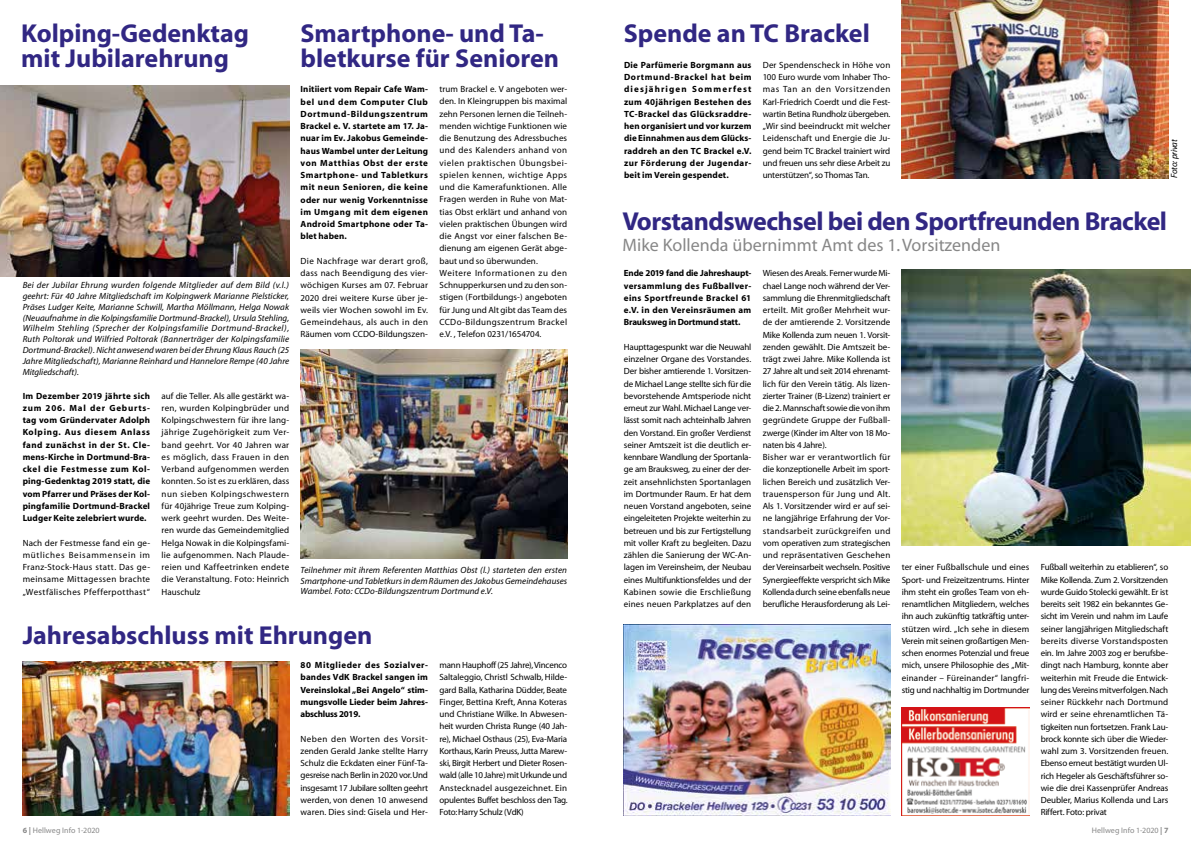
<style>
.page{position:relative;width:1191px;height:842px;background:#fff}
.page>*{position:absolute;margin:0;border:0;box-sizing:border-box;transform-origin:0 0}
.t1{font:700 26px/25px "Myriad";color:#312783}
.t2{font:700 26px "Myriad";letter-spacing:-.02em;color:#312783}
.t3{font:18px "Myriad";color:#878787}
.t4{font:9px/12.2px "Myriad";letter-spacing:.005em;color:#000;text-align:justify}
.t5{font:700 9px/12.2px "Myriad";letter-spacing:.015em;color:#000;text-align:justify}
.t6{font:9px/12.2px "Myriad";letter-spacing:-.015em;color:#000}
.t7{font:italic 9px/10.8px "Myriad";color:#000;text-align:justify}
.t8{font:8px "Myriad";letter-spacing:.005em;color:#878787}
.s1{font-weight:700}
</style>
<div class="page">
<img style="left:901px;top:269px;width:290px;height:277px">
<img style="left:0;top:86px;width:289px;height:190px">
<img style="left:23px;top:662px;width:266px;height:153px">
<img style="left:300px;top:350px;width:267px;height:208px">
<img style="left:901px;top:707px;width:128px;height:108px">
<img style="left:624px;top:624px;width:266px;height:191px">
<img style="left:901px;top:0;width:267px;height:178px">
<h1 class="t1" style="left:21px;top:22px;width:229px">Kolping-Gedenktag mit Jubilarehrung</h1>
<h1 class="t1" style="left:300px;top:22px;width:260px">Smartphone- und Ta&shy;bletkurse für Senioren</h1>
<p class="t7" style="left:23px;top:280px;width:268px">Bei der Jubilar Ehrung wurden folgende Mitglieder auf dem Bild (v.l.) geehrt: Für 40 Jahre Mitgliedschaft im Kolpingwerk Marianne Pielsticker, Präses Ludger Keite, Marianne Schwill, Martha Möllmann, Helga Nowak (Neuaufnahme in die Kolpingsfamilie Dortmund-Brackel), Ursula Stehling, Wilhelm Stehling (Sprecher der Kolpingsfamilie Dortmund-Brackel), Ruth Poltorak und Wilfried Poltorak (Bannerträger der Kolpingsfamilie Dortmund-Brackel). Nicht anwesend waren bei der Ehrung Klaus Rauch (25<br>Jahre Mitgliedschaft), Marianne Reinhard und Hannelore Rempe (40 Jahre Mitgliedschaft).</p>
<p class="t5" style="left:23px;top:390px;width:129px">Im Dezember 2019 jährte sich zum 206. Mal der Geburts&shy;tag vom Gründervater Adolph Kolping. Aus diesem Anlass fand zunächst in der St. Cle&shy;mens-Kirche in Dortmund-Bra&shy;ckel die Festmesse zum Kol&shy;ping-Gedenktag 2019 statt, die vom Pfarrer und Präses der Kol&shy;pingfamilie Dortmund-Brackel Ludger Keite zelebriert wurde.</p>
<p class="t4" style="left:23px;top:537px;width:129px">Nach der Festmesse fand ein ge&shy;mütliches Beisammensein im Franz-Stock-Haus statt. Das ge&shy;meinsame Mittagessen brachte „Westfälisches Pfefferpotthast“</p>
<p class="t4" style="left:162px;top:390px;width:129px">auf die Teller. Als alle gestärkt wa&shy;ren, wurden Kolpingbrüder und Kolpingschwestern für ihre lang&shy;jährige Zugehörigkeit zum Ver&shy;band geehrt. Vor 40 Jahren war es möglich, dass Frauen in den Verband aufgenommen werden konnten. So ist es zu erklären, dass nun sieben Kolpingschwestern für 40jährige Treue zum Kolping&shy;werk geehrt wurden. Des Weite&shy;ren wurde das Gemeindemitglied Helga Nowak in die Kolpingsfami&shy;lie aufgenommen. Nach Plaude&shy;reien und Kaffeetrinken endete die Veranstaltung. Foto: Heinrich Hauschulz</p>
<p class="t5" style="left:300px;top:83px;width:129px">Initiiert vom Repair Cafe Wam&shy;bel und dem Computer Club Dortmund-Bildungszentrum Brackel e. V. startete am 17. Ja&shy;nuar im Ev. Jakobus Gemeinde&shy;haus Wambel unter der Leitung von Matthias Obst der erste Smartphone- und Tabletkurs mit neun Senioren, die keine oder nur wenig Vorkenntnisse im Umgang mit dem eigenen Android Smartphone oder Ta&shy;blet haben.</p>
<p class="t4" style="left:300px;top:255px;width:129px">Die Nachfrage war derart groß, dass nach Beendigung des vier&shy;wöchigen Kurses am 07. Februar 2020 drei weitere Kurse über je&shy;weils vier Wochen sowohl im Ev.<br>Gemeindehaus, als auch in den Räumen vom CCDO-Bildungszen-</p>
<p class="t4" style="left:439px;top:83px;width:129px;text-align:left">trum Brackel e. V angeboten wer&shy;den. In Kleingruppen bis maximal zehn Personen lernen die Teilneh&shy;menden wichtige Funktionen wie die Benutzung des Adressbuches und des Kalenders anhand von vielen praktischen Übungsbei&shy;spielen kennen, wichtige Apps und die Kamerafunktionen. Alle<br>Fragen werden in Ruhe von Mat&shy;tias Obst erklärt und anhand von vielen praktischen Übungen wird die Angst vor einer falschen Be&shy;dienung am eigenen Gerät abge&shy;baut und so überwunden.<br>Weitere Informationen zu den<br>Schnupperkursen und zu den son&shy;stigen (Fortbildungs-) angeboten für Jung und Alt gibt das Team des<br>CCDo-Bildungszentrum Brackel e.V. , Telefon 0231/1654704.</p>
<p class="t7" style="left:300px;top:565px;width:268px">Teilnehmer mit ihrem Referenten Matthias Obst (l.) starteten den ersten Smartphone-und Tabletkurs in dem Räumen des Jakobus Gemeindehauses Wambel. Foto: CCDo-Bildungszentrum Dortmund e.V.</p>
<h1 class="t1" style="left:23px;top:624px;width:351px">Jahresabschluss mit Ehrungen</h1>
<p class="t5" style="left:300px;top:659px;width:129px">80 Mitglieder des Sozialver&shy;bandes VdK Brackel sangen im Vereinslokal „Bei Angelo“ stim&shy;mungsvolle Lieder beim Jahres&shy;abschluss 2019.</p>
<p class="t4" style="left:300px;top:733px;width:129px">Neben den Worten des Vorsit&shy;zenden Gerald Janke stellte Harry Schulz die Eckdaten einer Fünf-Ta&shy;gesreise nach Berlin in 2020 vor. Und insgesamt 17 Jubilare sollten geehrt werden, von denen 10 anwesend waren. Dies sind: Gisela und Her-</p>
<p class="t4" style="left:439px;top:659px;width:130px">mann Hauphoff (25 Jahre),Vincenco Saltaleggio, Christl Schwalb, Hilde&shy;gard Balla, Katharina Düdder, Beate Finger, Bettina Kreft, Anna Koteras und Christiane Wilke. In Abwesen&shy;heit wurden Christa Runge (40 Jah&shy;re), Michael Osthaus (25), Eva-Maria Korthaus, Karin Preuss, Jutta Marew&shy;ski, Birgit Herbert und Dieter Rosen&shy;wald (alle 10 Jahre) mit Urkunde und Anstecknadel ausgezeichnet. Ein opulentes Buffet beschloss den Tag.<br>Foto: Harry Schulz (VdK)</p>
<h1 class="t1" style="left:624px;top:22px;width:247px">Spende an TC Brackel</h1>
<p class="t4" style="left:763px;top:59px;width:129px">Der Spendenscheck in Höhe von 100 Euro wurde vom Inhaber Tho&shy;mas Tan an den Vorsitzenden Karl-Friedrich Coerdt und die Fest&shy;wartin Betina Rundholz übergeben. „Wir sind beeindruckt mit welcher Leidenschaft und Energie die Ju&shy;gend beim TC Brackel trainiert wird und freuen uns sehr diese Arbeit zu unterstützen“, so Thomas Tan.</p>
<p class="t5" style="left:624px;top:59px;width:129px">Die Parfümerie Borgmann aus Dortmund-Brackel hat beim diesjährigen Sommerfest zum 40jährigen Bestehen des TC-Brackel das Glücksraddre&shy;hen organisiert und vor kurzem die Einnahmen aus dem Glücks&shy;raddreh an den TC Brackel e.V. zur Förderung der Jugendar&shy;beit im Verein gespendet.</p>
<p class="t7" style="left:1169px;top:178px;width:41px;rotate:-90deg">Foto: privat</p>
<h1 class="t2" style="left:622px;top:207px;width:546px">Vorstandswechsel bei den Sportfreunden Brackel</h1>
<h2 class="t3" style="left:622px;top:236px;width:379px">Mike Kollenda übernimmt Amt des 1. Vorsitzenden</h2>
<p class="t6" style="left:763px;top:268px;width:129px">Wiesen des Areals. Ferner wurde Mi&shy;chael Lange noch während der Ver&shy;sammlung die Ehrenmitgliedschaft erteilt. Mit großer Mehrheit wur&shy;de der amtierende 2. Vorsitzende Mike Kollenda zum neuen 1. Vorsit&shy;zenden gewählt. Die Amtszeit be&shy;trägt zwei Jahre. Mike Kollenda ist 27 Jahre alt und seit 2014 ehrenamt&shy;lich für den Verein tätig. Als lizen&shy;zierter Trainer (B-Lizenz) trainiert er die 2. Mannschaft sowie die von ihm gegründete Gruppe der Fußball&shy;zwerge (Kinder im Alter von 18 Mo&shy;naten bis 4 Jahre).<br>Bisher war er verantwortlich für die konzeptionelle Arbeit im sport&shy;lichen Bereich und zusätzlich Ver&shy;trauensperson für Jung und Alt.<br>Als 1. Vorsitzender wird er auf sei&shy;ne langjährige Erfahrung der Vor&shy;standsarbeit zurückgreifen und vom operativen zum strategischen und repräsentativen Geschehen der Vereinsarbeit wechseln. Positive Synergieeffekte verspricht sich Mike Kollenda durch seine ebenfalls neue berufliche Herausforderung als Lei-</p>
<p class="t5" style="left:624px;top:267px;width:129px">Ende 2019 fand die Jahreshaupt&shy;versammlung des Fußballver&shy;eins Sportfreunde Brackel 61 e.V. in den Vereinsräumen am Brauksweg in Dortmund statt.</p>
<p class="t4" style="left:624px;top:341px;width:129px">Haupttagespunkt war die Neuwahl einzelner Organe des Vorstandes.<br>Der bisher amtierende 1. Vorsitzen&shy;de Michael Lange stellte sich für die bevorstehende Amtsperiode nicht erneut zur Wahl. Michael Lange ver&shy;lässt somit nach achteinhalb Jahren den Vorstand. Ein großer Verdienst seiner Amtszeit ist die deutlich er&shy;kennbare Wandlung der Sportanla&shy;ge am Brauksweg, zu einer der der&shy;zeit ansehnlichsten Sportanlagen im Dortmunder Raum. Er hat dem neuen Vorstand angeboten, seine eingeleiteten Projekte weiterhin zu betreuen und bis zur Fertigstellung mit voller Kraft zu begleiten. Dazu zählen die Sanierung der WC-An&shy;lagen im Vereinsheim, der Neubau eines Multifunktionsfeldes und der Kabinen sowie die Erschließung eines neuen Parkplatzes auf den</p>
<p class="t4" style="left:901px;top:562px;width:129px">ter einer Fußballschule und eines Sport- und Freizeitzentrums. Hinter ihm steht ein großes Team von eh&shy;renamtlichen Mitgliedern, welches ihn auch zukünftig tatkräftig unter&shy;stützen wird. „Ich sehe in diesem Verein mit seinen großartigen Men&shy;schen enormes Potenzial und freue mich, unsere Philosophie des „Mit&shy;einander – Füreinander“ langfri&shy;stig und nachhaltig im Dortmunder</p>
<p class="t4" style="left:1040px;top:562px;width:129px">Fußball weiterhin zu etablieren“, so Mike Kollenda. Zum 2. Vorsitzenden wurde Guido Stolecki gewählt. Er ist bereits seit 1982 ein bekanntes Ge&shy;sicht im Verein und nahm im Laufe seiner langjährigen Mitgliedschaft bereits diverse Vorstandsposten ein. Im Jahre 2003 zog er berufsbe&shy;dingt nach Hamburg, konnte aber weiterhin mit Freude die Entwick&shy;lung des Vereins mitverfolgen. Nach seiner Rückkehr nach Dortmund wird er seine ehrenamtlichen Tä&shy;tigkeiten nun fortsetzen. Frank Lau&shy;brock konnte sich über die Wieder&shy;wahl zum 3. Vorsitzenden freuen.<br>Ebenso erneut bestätigt wurden Ul&shy;rich Hegeler als Geschäftsführer so&shy;wie die drei Kassenprüfer Andreas Deubler, Marius Kollenda und Lars Riffert. Foto: privat</p>
<p class="t8" style="left:23px;top:826px;width:78px"><span class="s1">6 |</span> Hellweg Info 1-2020</p>
<p class="t8" style="left:1091px;top:826px;width:78px">Hellweg Info 1-2020 <span class="s1">| 7</span></p>
</div>
